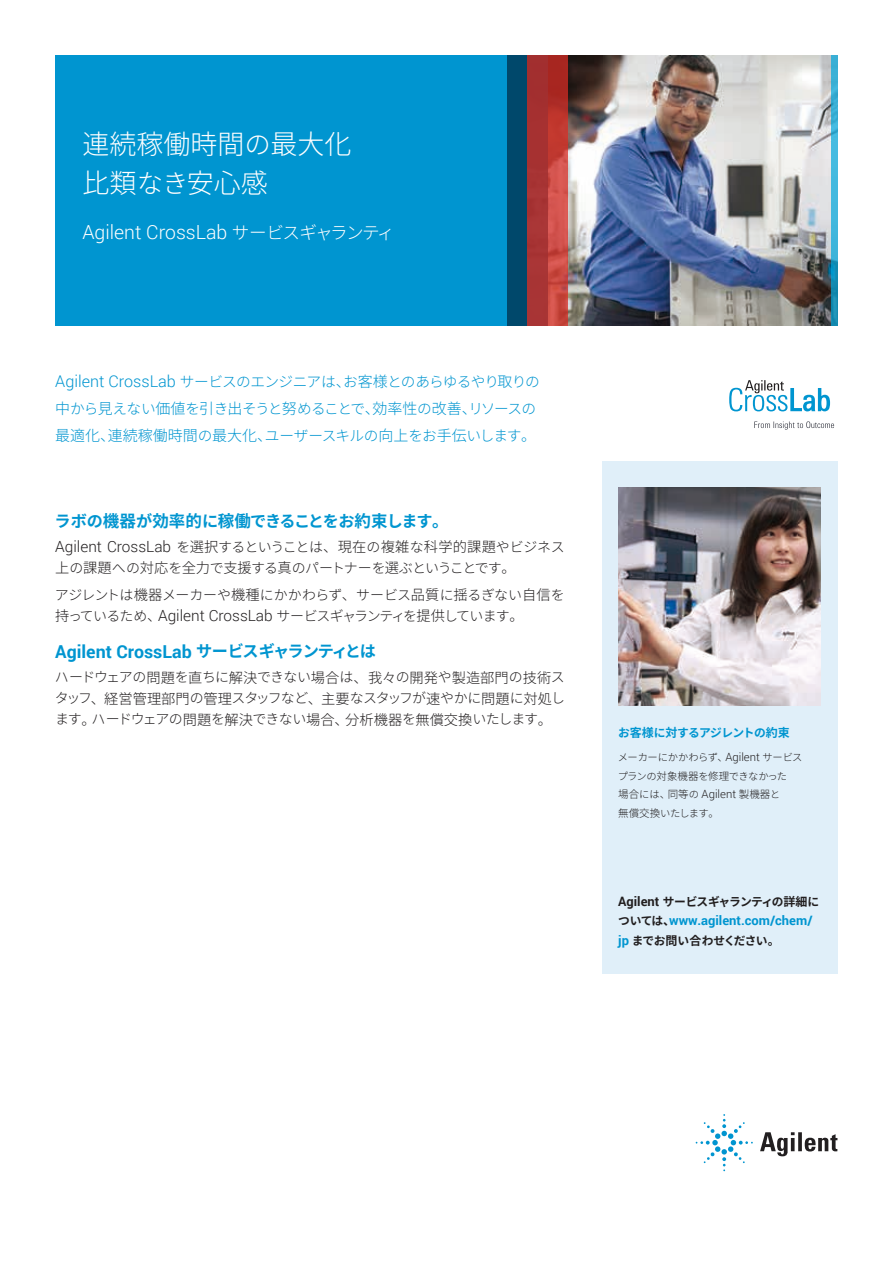
<style>
.page{position:relative;width:893px;height:1263px;background:#fff}
.page>*{position:absolute;margin:0;border:0;box-sizing:border-box;transform-origin:0 0}
.t1{font:300 27px/39px "Noto Sans CJ Kjp";color:#fff}
.t2{font:300 19.5px "Roboto";color:#fff}
.t3{font:700 17.85px "Roboto";color:#0095d0}
.t4{font:700 16.2px "Noto Sans CJ Kjp";letter-spacing:-.09em;color:#0095d0}
.t5{font:300 15px "Noto Sans CJ Kjp";color:#0095d0}
.t6{font:300 14.7px/27px "Noto Sans CJ Kjp";letter-spacing:-.065em;color:#0095d0}
.t7{font:300 13.95px/21px "Noto Sans CJ Kjp";letter-spacing:-.065em;color:#221f20}
.t8{font:300 13.95px/21px "Noto Sans CJ Kjp";letter-spacing:-.045em;color:#221f20}
.t9{font:700 12.9px "Roboto";color:#0095d0}
.t10{font:700 11.7px "Noto Sans CJ Kjp";letter-spacing:-.075em;color:#221f20}
.t11{font:700 11.7px "Noto Sans CJ Kjp";letter-spacing:-.06em;color:#0095d0}
.t12{font:300 10.5px/18.8px "Noto Sans CJ Kjp";color:#221f20}
.t13{font:300 10.35px/18.8px "Noto Sans CJ Kjp";letter-spacing:-.055em;color:#221f20}
.s1{font-size:26.4px}
.s2{font-family:"Noto Sans CJ Kjp";font-size:17.7px}
.s3{font-family:"Roboto";font-size:16.2px}
.s4{font-size:15px}
.s5{font-size:14.7px}
.s6{font-size:16.5px}
.s7{font-family:"Roboto";font-size:15.45px}
.s8{font-size:14.25px}
.s9{font-family:"Noto Sans CJ Kjp";font-size:16.2px}
.s10{font-size:12px}
.s11{font-size:10.5px}
.s12{font-family:"Roboto";font-size:11.4px}
.s13{font-size:10.35px}
.s14{font-family:"Roboto";font-size:12.9px}
.s15{font-family:"Noto Sans CJ Kjp";font-size:11.7px;color:#221f20}
.s16{font-family:"Noto Sans CJ Kjp";font-size:12px;color:#221f20}
.s17{font-family:"Roboto";font-size:12.9px;color:#0095d0}
</style>
<div class="page">
<div style="left:602px;top:461px;width:236px;height:512px;background:#e0eff9"></div>
<div style="left:55px;top:55px;width:472px;height:270px;background:#0095d0"></div>
<img style="left:618px;top:487px;width:203px;height:219px">
<img style="left:568px;top:55px;width:263px;height:270px">
<svg style="left:831px;top:55px;width:7px;height:270px;background:#34abd1"></svg>
<div style="left:507px;top:55px;width:40px;height:270px;background:#00486b"></div>
<svg style="left:527px;top:55px;width:41px;height:270px;background:#b53a37"></svg>
<svg style="left:760px;top:1132px;width:77px;height:24px"></svg>
<svg style="left:696px;top:1114px;width:57px;height:57px"></svg>
<svg style="left:729px;top:380px;width:101px;height:31px"></svg>
<svg style="left:754px;top:421px;width:80px;height:8px"></svg>
<h1 class="t1" style="left:82px;top:125px;width:271px">連続稼働時間<span class="s1">の</span>最大化比類<span class="s1">なき</span>安心感</h1>
<h2 class="t2" style="left:82px;top:219px;width:314px">Agilent CrossLab <span class="s2">サービスギャランティ</span></h2>
<p class="t6" style="left:55px;top:368px;width:486px"><span class="s3">Agilent CrossLab</span> サービスのエンジニアは<span class="s4">、</span>お<span class="s4">客様</span>とのあらゆるやり<span class="s4">取</span>りの<span class="s4">中</span>から<span class="s4">見</span>えない<span class="s4">価値</span>を<span class="s4">引</span>き<span class="s4">出</span>そうと<span class="s4">努</span>めることで<span class="s4">、効率性</span>の<span class="s4">改善、</span>リソースの</p>
<p class="t5" style="left:55px;top:427px;width:482px">最適化、連続稼働時間<span class="s5">の</span>最大化、<span class="s5">ユーザースキルの</span>向上<span class="s5">をお</span>手伝<span class="s5">いします</span>。</p>
<p class="t4" style="left:54px;top:512px;width:396px">ラボの<span class="s6">機器</span>が<span class="s6">効率的</span>に<span class="s6">稼働</span>できることをお<span class="s6">約束</span>します<span class="s6">。</span></p>
<p class="t7" style="left:55px;top:537px;width:511px"><span class="s7">Agilent CrossLab</span> を<span class="s8">選択</span>するということは<span class="s8">、現在</span>の<span class="s8">複雑</span>な<span class="s8">科学的課題</span>やビジネス<span class="s8">上</span>の<span class="s8">課題</span>への<span class="s8">対応</span>を<span class="s8">全力</span>で<span class="s8">支援</span>する<span class="s8">真</span>のパートナーを<span class="s8">選</span>ぶということです<span class="s8">。</span></p>
<p class="t8" style="left:55px;top:585px;width:511px">アジレントは<span class="s8">機器</span>メーカーや<span class="s8">機種</span>にかかわらず<span class="s8">、</span>サービス<span class="s8">品質</span>に<span class="s8">揺</span>るぎない<span class="s8">自信</span>を<span class="s8">持</span>っているため<span class="s8">、</span><span class="s7">Agilent CrossLab</span> サービスギャランティを<span class="s8">提供</span>しています<span class="s8">。</span></p>
<p class="t3" style="left:55px;top:639px;width:322px">Agilent CrossLab <span class="s9">サービスギャランティとは</span></p>
<p class="t7" style="left:55px;top:667px;width:512px;text-align:justify">ハードウェアの<span class="s8">問題</span>を<span class="s8">直</span>ちに<span class="s8">解決</span>できない<span class="s8">場合</span>は<span class="s8">、我々</span>の<span class="s8">開発</span>や<span class="s8">製造部門</span>の<span class="s8">技術</span>スタッフ<span class="s8">、経営管理部門</span>の<span class="s8">管理</span>スタッフなど<span class="s8">、主要</span>なスタッフが<span class="s8">速</span>やかに<span class="s8">問題</span>に<span class="s8">対処</span>します<span class="s8">。</span>ハードウェアの<span class="s8">問題</span>を<span class="s8">解決</span>できない<span class="s8">場合、分析機器</span>を<span class="s8">無償交換</span>いたします<span class="s8">。</span></p>
<p class="t11" style="left:618px;top:726px;width:173px">お<span class="s10">客様</span>に<span class="s10">対</span>するアジレントの<span class="s10">約束</span></p>
<p class="t13" style="left:618px;top:748px;width:186px">メーカーにかかわらず<span class="s11">、</span><span class="s12">Agilent</span> サービスプランの<span class="s11">対象機器</span>を<span class="s11">修理</span>できなかった</p>
<p class="t12" style="left:618px;top:785px;width:164px">場合<span class="s13">には</span>、同等<span class="s13">の</span> <span class="s12">Agilent</span> 製機器<span class="s13">と</span>無償交換<span class="s13">いたします</span>。</p>
<p class="t10" style="left:618px;top:895px;width:203px"><span class="s14">Agilent</span> サービスギャランティの<span class="s10">詳細</span>に</p>
<p class="t9" style="left:618px;top:912px;width:196px"><span class="s15">ついては</span><span class="s16">、</span>www.agilent.com/chem/</p>
<p class="t10" style="left:618px;top:934px;width:163px"><span class="s17">jp</span> までお<span class="s10">問</span>い<span class="s10">合</span>わせください<span class="s10">。</span></p>
</div>
